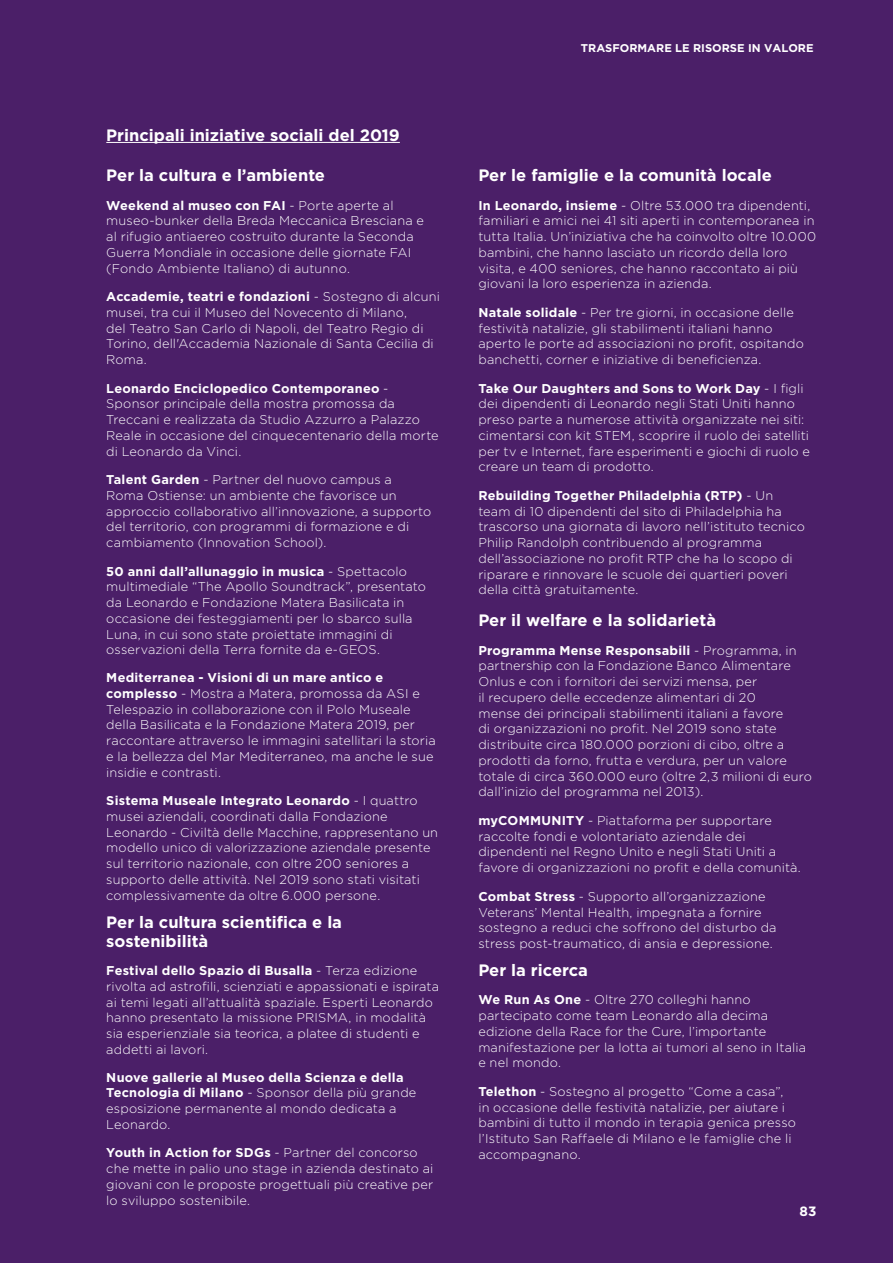
<style>
.page{position:relative;width:893px;height:1263px;background:#4b1f68}
.page>*{position:absolute;margin:0;border:0;box-sizing:border-box;transform-origin:0 0}
.t1{font:700 16.5px/18.9px "Gotham";color:#fff}
.t2{font:700 13.5px "Gotham";color:#fff}
.t3{font:300 12.75px/15.8px "Gotham";letter-spacing:.01em;color:#fff}
.t4{font:700 11.25px "Gotham";color:#fff}
.s1{font-weight:700}
</style>
<div class="page">
<hr style="left:106px;top:142px;width:294px;height:1px;background:#fff">
<p class="t1" style="left:106px;top:125px;width:295px">Principali iniziative sociali del 2019</p>
<p class="t1" style="left:106px;top:166px;width:220px">Per la cultura e l’ambiente</p>
<p class="t3" style="left:106px;top:197px;width:319px"><span class="s1">Weekend al museo con FAI</span> - Porte aperte al museo-bunker della Breda Meccanica Bresciana e al rifugio antiaereo costruito durante la Seconda Guerra Mondiale in occasione delle giornate FAI (Fondo Ambiente Italiano) di autunno.</p>
<p class="t3" style="left:106px;top:288px;width:335px"><span class="s1">Accademie, teatri e fondazioni</span> - Sostegno di alcuni musei, tra cui il Museo del Novecento di Milano,<br>del Teatro San Carlo di Napoli, del Teatro Regio di Torino, dell'Accademia Nazionale di Santa Cecilia di Roma.</p>
<p class="t3" style="left:106px;top:380px;width:334px"><span class="s1">Leonardo Enciclopedico Contemporaneo</span> - Sponsor principale della mostra promossa da Treccani e realizzata da Studio Azzurro a Palazzo Reale in occasione del cinquecentenario della morte di Leonardo da Vinci.</p>
<p class="t3" style="left:106px;top:471px;width:326px"><span class="s1">Talent Garden</span> - Partner del nuovo campus a Roma Ostiense: un ambiente che favorisce un approccio collaborativo all’innovazione, a supporto del territorio, con programmi di formazione e di cambiamento (Innovation School).</p>
<p class="t3" style="left:106px;top:563px;width:321px"><span class="s1">50 anni dall’allunaggio in musica</span> - Spettacolo multimediale “The Apollo Soundtrack”, presentato da Leonardo e Fondazione Matera Basilicata in occasione dei festeggiamenti per lo sbarco sulla Luna, in cui sono state proiettate immagini di osservazioni della Terra fornite da e-GEOS.</p>
<p class="t3" style="left:106px;top:669px;width:331px"><span class="s1">Mediterranea - Visioni di un mare antico e complesso</span> - Mostra a Matera, promossa da ASI e Telespazio in collaborazione con il Polo Museale della Basilicata e la Fondazione Matera 2019, per raccontare attraverso le immagini satellitari la storia e la bellezza del Mar Mediterraneo, ma anche le sue insidie e contrasti.</p>
<p class="t3" style="left:106px;top:792px;width:333px"><span class="s1">Sistema Museale Integrato Leonardo</span> - I quattro musei aziendali, coordinati dalla Fondazione Leonardo - Civiltà delle Macchine, rappresentano un modello unico di valorizzazione aziendale presente sul territorio nazionale, con oltre 200 seniores a supporto delle attività. Nel 2019 sono stati visitati complessivamente da oltre 6.000 persone.</p>
<p class="t1" style="left:106px;top:912px;width:237px">Per la cultura scientifica e la sostenibilità</p>
<p class="t3" style="left:106px;top:962px;width:334px"><span class="s1">Festival dello Spazio di Busalla</span> - Terza edizione rivolta ad astrofili, scienziati e appassionati e ispirata ai temi legati all’attualità spaziale. Esperti Leonardo hanno presentato la missione PRISMA, in modalità sia esperienziale sia teorica, a platee di studenti e addetti ai lavori.</p>
<p class="t3" style="left:106px;top:1069px;width:312px"><span class="s1">Nuove gallerie al Museo della Scienza e della Tecnologia di Milano</span> - Sponsor della più grande esposizione permanente al mondo dedicata a Leonardo.</p>
<p class="t3" style="left:106px;top:1144px;width:328px"><span class="s1">Youth in Action for SDGs</span> - Partner del concorso che mette in palio uno stage in azienda destinato ai giovani con le proposte progettuali più creative per lo sviluppo sostenibile.</p>
<p class="t4" style="left:581px;top:40px;width:234px">TRASFORMARE LE RISORSE IN VALORE</p>
<p class="t1" style="left:478px;top:166px;width:295px">Per le famiglie e la comunità locale</p>
<p class="t3" style="left:478px;top:197px;width:339px"><span class="s1">In Leonardo, insieme</span> - Oltre 53.000 tra dipendenti, familiari e amici nei 41 siti aperti in contemporanea in tutta Italia. Un’iniziativa che ha coinvolto oltre 10.000 bambini, che hanno lasciato un ricordo della loro visita, e 400 seniores, che hanno raccontato ai più giovani la loro esperienza in azienda.</p>
<p class="t3" style="left:478px;top:304px;width:327px"><span class="s1">Natale solidale</span> - Per tre giorni, in occasione delle festività natalizie, gli stabilimenti italiani hanno aperto le porte ad associazioni no profit, ospitando banchetti, corner e iniziative di beneficienza.</p>
<p class="t3" style="left:478px;top:380px;width:333px"><span class="s1">Take Our Daughters and Sons to Work Day</span> - I figli dei dipendenti di Leonardo negli Stati Uniti hanno preso parte a numerose attività organizzate nei siti: cimentarsi con kit STEM, scoprire il ruolo dei satelliti per tv e Internet, fare esperimenti e giochi di ruolo e creare un team di prodotto.</p>
<p class="t3" style="left:478px;top:487px;width:328px"><span class="s1">Rebuilding Together Philadelphia (RTP)</span> - Un team di 10 dipendenti del sito di Philadelphia ha trascorso una giornata di lavoro nell’istituto tecnico Philip Randolph contribuendo al programma dell’associazione no profit RTP che ha lo scopo di riparare e rinnovare le scuole dei quartieri poveri della città gratuitamente.</p>
<p class="t1" style="left:478px;top:611px;width:239px">Per il welfare e la solidarietà</p>
<p class="t3" style="left:478px;top:642px;width:335px"><span class="s1">Programma Mense Responsabili</span> - Programma, in partnership con la Fondazione Banco Alimentare Onlus e con i fornitori dei servizi mensa, per<br>il recupero delle eccedenze alimentari di 20<br>mense dei principali stabilimenti italiani a favore<br>di organizzazioni no profit. Nel 2019 sono state distribuite circa 180.000 porzioni di cibo, oltre a prodotti da forno, frutta e verdura, per un valore totale di circa 360.000 euro (oltre 2,3 milioni di euro dall’inizio del programma nel 2013).</p>
<p class="t3" style="left:478px;top:812px;width:324px"><span class="s1">myCOMMUNITY</span> - Piattaforma per supportare raccolte fondi e volontariato aziendale dei dipendenti nel Regno Unito e negli Stati Uniti a favore di organizzazioni no profit e della comunità.</p>
<p class="t3" style="left:478px;top:888px;width:300px"><span class="s1">Combat Stress</span> - Supporto all’organizzazione Veterans’ Mental Health, impegnata a fornire sostegno a reduci che soffrono del disturbo da stress post-traumatico, di ansia e depressione.</p>
<p class="t1" style="left:478px;top:960px;width:111px">Per la ricerca</p>
<p class="t3" style="left:478px;top:991px;width:329px"><span class="s1">We Run As One</span> - Oltre 270 colleghi hanno partecipato come team Leonardo alla decima edizione della Race for the Cure, l’importante manifestazione per la lotta ai tumori al seno in Italia e nel mondo.</p>
<p class="t3" style="left:478px;top:1083px;width:319px"><span class="s1">Telethon</span> - Sostegno al progetto “Come a casa”, in occasione delle festività natalizie, per aiutare i bambini di tutto il mondo in terapia genica presso l’Istituto San Raffaele di Milano e le famiglie che li accompagnano.</p>
<p class="t2" style="left:799px;top:1202px;width:18px">83</p>
</div>
